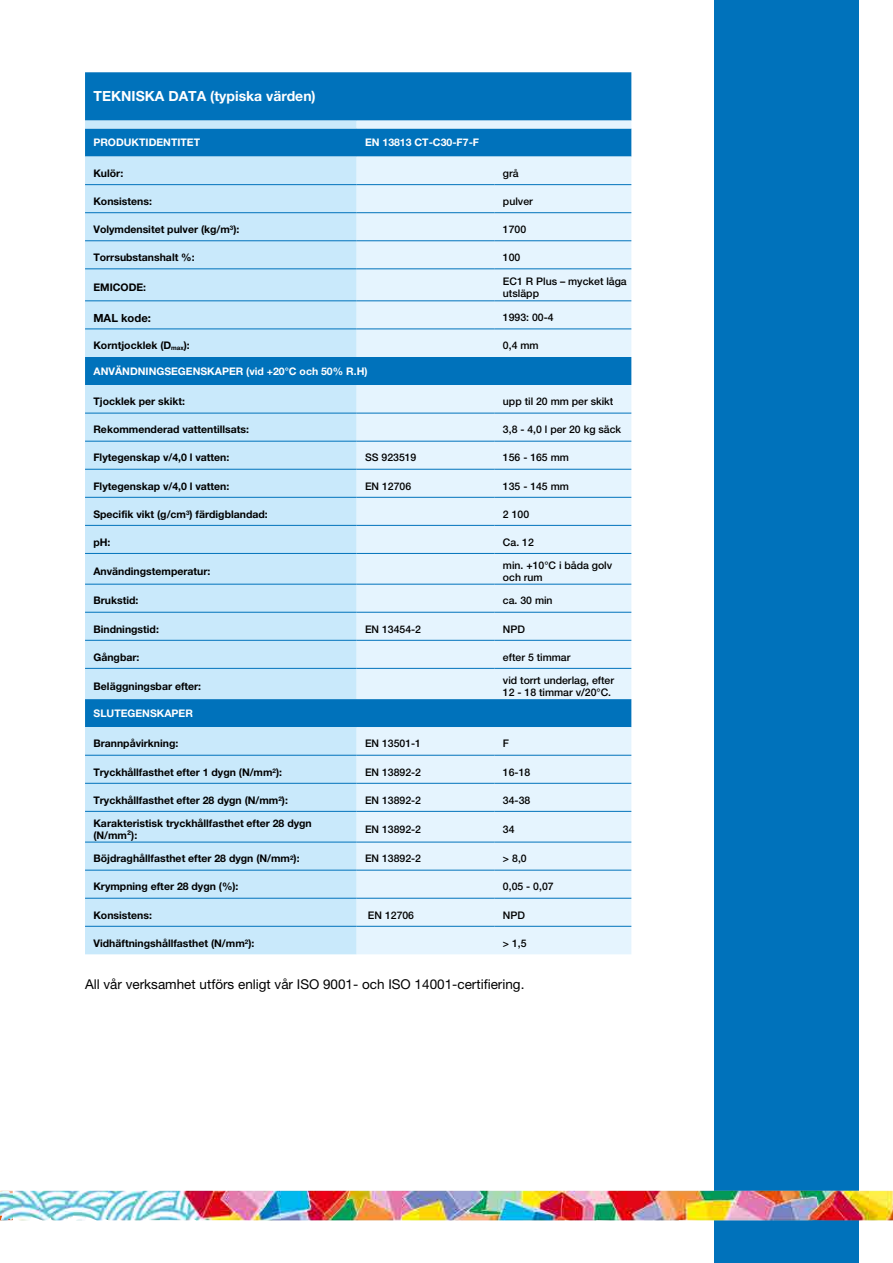
<style>
.page{position:relative;width:893px;height:1263px;background:#fff}
.page>*{position:absolute;margin:0;border:0;box-sizing:border-box;transform-origin:0 0}
.t1{font:700 13.95px "Helvetica Neue LTW1 G";color:#fff}
.t2{font:13.5px "Helvetica Neue LTW1 G";color:#000}
.t3{font:700 11.25px "Helvetica Neue LTW1 G";color:#000}
.t4{font:700 10.5px/12.6px "Helvetica Neue LTW1 G";color:#000}
.t5{font:500 10.5px/12.6px "Helvetica Neue LTW1 G";color:#000}
.t6{font:700 10.5px "Helvetica Neue LTW1 G";color:#fff}
</style>
<div class="page">
<div style="left:714px;top:0;width:145px;height:1263px;background:#0072bb"></div>
<img style="left:0;top:1191px;width:893px;height:29px">
<div style="left:85px;top:72px;width:546px;height:49px;background:#0072bb"></div>
<svg style="left:85px;top:121px;width:272px;height:833px;fill:#c9e9fb"></svg>
<svg style="left:357px;top:121px;width:274px;height:833px;fill:#e5f4fe"></svg>
<hr style="left:85px;top:184px;width:272px;height:1px;background:#0072bb">
<hr style="left:357px;top:184px;width:138px;height:1px;background:#0072bb">
<hr style="left:495px;top:184px;width:136px;height:1px;background:#0072bb">
<hr style="left:85px;top:212px;width:272px;height:1px;background:#0072bb">
<hr style="left:357px;top:212px;width:138px;height:1px;background:#0072bb">
<hr style="left:495px;top:212px;width:136px;height:1px;background:#0072bb">
<hr style="left:85px;top:240px;width:272px;height:1px;background:#0072bb">
<hr style="left:357px;top:240px;width:138px;height:1px;background:#0072bb">
<hr style="left:495px;top:240px;width:136px;height:1px;background:#0072bb">
<hr style="left:85px;top:268px;width:272px;height:1px;background:#0072bb">
<hr style="left:357px;top:268px;width:138px;height:1px;background:#0072bb">
<hr style="left:495px;top:268px;width:136px;height:1px;background:#0072bb">
<hr style="left:85px;top:300px;width:272px;height:1px;background:#0072bb">
<hr style="left:357px;top:300px;width:138px;height:1px;background:#0072bb">
<hr style="left:495px;top:300px;width:136px;height:1px;background:#0072bb">
<hr style="left:85px;top:328px;width:272px;height:1px;background:#0072bb">
<hr style="left:357px;top:328px;width:138px;height:1px;background:#0072bb">
<hr style="left:495px;top:328px;width:136px;height:1px;background:#0072bb">
<hr style="left:85px;top:413px;width:272px;height:1px;background:#0072bb">
<hr style="left:357px;top:413px;width:138px;height:1px;background:#0072bb">
<hr style="left:495px;top:413px;width:136px;height:1px;background:#0072bb">
<hr style="left:85px;top:441px;width:272px;height:1px;background:#0072bb">
<hr style="left:357px;top:441px;width:138px;height:1px;background:#0072bb">
<hr style="left:495px;top:441px;width:136px;height:1px;background:#0072bb">
<hr style="left:85px;top:469px;width:272px;height:1px;background:#0072bb">
<hr style="left:357px;top:469px;width:138px;height:1px;background:#0072bb">
<hr style="left:495px;top:469px;width:136px;height:1px;background:#0072bb">
<hr style="left:85px;top:497px;width:272px;height:1px;background:#0072bb">
<hr style="left:357px;top:497px;width:138px;height:1px;background:#0072bb">
<hr style="left:495px;top:497px;width:136px;height:1px;background:#0072bb">
<hr style="left:85px;top:525px;width:272px;height:1px;background:#0072bb">
<hr style="left:357px;top:525px;width:138px;height:1px;background:#0072bb">
<hr style="left:495px;top:525px;width:136px;height:1px;background:#0072bb">
<hr style="left:85px;top:553px;width:272px;height:1px;background:#0072bb">
<hr style="left:357px;top:553px;width:138px;height:1px;background:#0072bb">
<hr style="left:495px;top:553px;width:136px;height:1px;background:#0072bb">
<hr style="left:85px;top:584px;width:272px;height:1px;background:#0072bb">
<hr style="left:357px;top:584px;width:138px;height:1px;background:#0072bb">
<hr style="left:495px;top:584px;width:136px;height:1px;background:#0072bb">
<hr style="left:85px;top:612px;width:272px;height:1px;background:#0072bb">
<hr style="left:357px;top:612px;width:138px;height:1px;background:#0072bb">
<hr style="left:495px;top:612px;width:136px;height:1px;background:#0072bb">
<hr style="left:85px;top:640px;width:272px;height:1px;background:#0072bb">
<hr style="left:357px;top:640px;width:138px;height:1px;background:#0072bb">
<hr style="left:495px;top:640px;width:136px;height:1px;background:#0072bb">
<hr style="left:85px;top:668px;width:272px;height:1px;background:#0072bb">
<hr style="left:357px;top:668px;width:138px;height:1px;background:#0072bb">
<hr style="left:495px;top:668px;width:136px;height:1px;background:#0072bb">
<hr style="left:85px;top:755px;width:272px;height:1px;background:#0072bb">
<hr style="left:357px;top:755px;width:138px;height:1px;background:#0072bb">
<hr style="left:495px;top:755px;width:136px;height:1px;background:#0072bb">
<hr style="left:85px;top:783px;width:272px;height:1px;background:#0072bb">
<hr style="left:357px;top:783px;width:138px;height:1px;background:#0072bb">
<hr style="left:495px;top:783px;width:136px;height:1px;background:#0072bb">
<hr style="left:85px;top:811px;width:272px;height:1px;background:#0072bb">
<hr style="left:357px;top:811px;width:138px;height:1px;background:#0072bb">
<hr style="left:495px;top:811px;width:136px;height:1px;background:#0072bb">
<hr style="left:85px;top:842px;width:272px;height:1px;background:#0072bb">
<hr style="left:357px;top:842px;width:138px;height:1px;background:#0072bb">
<hr style="left:495px;top:842px;width:136px;height:1px;background:#0072bb">
<hr style="left:85px;top:870px;width:272px;height:1px;background:#0072bb">
<hr style="left:357px;top:870px;width:138px;height:1px;background:#0072bb">
<hr style="left:495px;top:870px;width:136px;height:1px;background:#0072bb">
<hr style="left:85px;top:898px;width:272px;height:1px;background:#0072bb">
<hr style="left:357px;top:898px;width:138px;height:1px;background:#0072bb">
<hr style="left:495px;top:898px;width:136px;height:1px;background:#0072bb">
<hr style="left:85px;top:926px;width:272px;height:1px;background:#0072bb">
<hr style="left:357px;top:926px;width:138px;height:1px;background:#0072bb">
<hr style="left:495px;top:926px;width:136px;height:1px;background:#0072bb">
<h1 class="t1" style="left:94px;top:88px;width:224px">TEKNISKA DATA (typiska värden)</h1>
<p class="t6" style="left:93px;top:136px;width:108px">PRODUKTIDENTITET</p>
<p class="t6" style="left:365px;top:136px;width:116px">EN 13813 CT-C30-F7-F</p>
<p class="t4" style="left:93px;top:167px;width:31px">Kulör:</p>
<p class="t5" style="left:503px;top:167px;width:17px">grå</p>
<p class="t4" style="left:93px;top:195px;width:60px">Konsistens:</p>
<p class="t5" style="left:503px;top:195px;width:31px">pulver</p>
<p class="t4" style="left:93px;top:223px;width:148px">Volymdensitet pulver (kg/m<sup>3</sup>):</p>
<p class="t5" style="left:503px;top:223px;width:25px">1700</p>
<p class="t4" style="left:93px;top:251px;width:103px">Torrsubstanshalt %:</p>
<p class="t5" style="left:503px;top:251px;width:19px">100</p>
<p class="t4" style="left:93px;top:281px;width:54px">EMICODE:</p>
<p class="t5" style="left:503px;top:275px;width:125px">EC1 R Plus – mycket låga utsläpp</p>
<p class="t3" style="left:93px;top:311px;width:59px">MAL kode:</p>
<p class="t5" style="left:503px;top:311px;width:52px">1993: 00-4</p>
<p class="t4" style="left:93px;top:339px;width:98px">Korntjocklek (D<sub>max</sub>):</p>
<p class="t5" style="left:503px;top:339px;width:37px">0,4 mm</p>
<p class="t6" style="left:94px;top:364px;width:275px">ANVÄNDNINGSEGENSKAPER (vid +20°C och 50% R.H)</p>
<p class="t4" style="left:93px;top:395px;width:93px">Tjocklek per skikt:</p>
<p class="t5" style="left:503px;top:395px;width:112px">upp til 20 mm per skikt</p>
<p class="t4" style="left:93px;top:423px;width:157px">Rekommenderad vattentillsats:</p>
<p class="t5" style="left:503px;top:423px;width:120px">3,8 - 4,0 l per 20 kg säck</p>
<p class="t4" style="left:93px;top:451px;width:138px">Flytegenskap v/4,0 l vatten:</p>
<p class="t5" style="left:365px;top:451px;width:53px">SS 923519</p>
<p class="t5" style="left:503px;top:451px;width:67px">156 - 165 mm</p>
<p class="t4" style="left:93px;top:479px;width:138px">Flytegenskap v/4,0 l vatten:</p>
<p class="t5" style="left:365px;top:479px;width:48px">EN 12706</p>
<p class="t5" style="left:503px;top:479px;width:67px">135 - 145 mm</p>
<p class="t4" style="left:93px;top:507px;width:176px">Specifik vikt (g/cm<sup>3</sup>) färdigblandad:</p>
<p class="t5" style="left:503px;top:508px;width:28px">2 100</p>
<p class="t4" style="left:93px;top:536px;width:19px">pH:</p>
<p class="t5" style="left:503px;top:536px;width:32px">Ca. 12</p>
<p class="t4" style="left:93px;top:565px;width:118px">Användingstemperatur:</p>
<p class="t5" style="left:503px;top:559px;width:111px">min. +10°C i båda golv och rum</p>
<p class="t4" style="left:93px;top:594px;width:46px">Brukstid:</p>
<p class="t5" style="left:503px;top:594px;width:51px">ca. 30 min</p>
<p class="t4" style="left:93px;top:622px;width:67px">Bindningstid:</p>
<p class="t5" style="left:365px;top:622px;width:58px">EN 13454-2</p>
<p class="t5" style="left:503px;top:622px;width:24px">NPD</p>
<p class="t4" style="left:93px;top:650px;width:47px">Gångbar:</p>
<p class="t5" style="left:503px;top:650px;width:69px">efter 5 timmar</p>
<p class="t4" style="left:94px;top:680px;width:109px">Beläggningsbar efter:</p>
<p class="t5" style="left:503px;top:674px;width:113px">vid torrt underlag, efter<br>12 - 18 timmar v/20°C.</p>
<p class="t6" style="left:94px;top:707px;width:101px">SLUTEGENSKAPER</p>
<p class="t4" style="left:93px;top:737px;width:86px">Brannpåvirkning:</p>
<p class="t5" style="left:365px;top:737px;width:58px">EN 13501-1</p>
<p class="t5" style="left:503px;top:737px;width:8px">F</p>
<p class="t4" style="left:93px;top:765px;width:190px">Tryckhållfasthet efter 1 dygn (N/mm<sup>2</sup>):</p>
<p class="t5" style="left:365px;top:765px;width:58px">EN 13892-2</p>
<p class="t5" style="left:503px;top:765px;width:29px">16-18</p>
<p class="t4" style="left:93px;top:793px;width:196px">Tryckhållfasthet efter 28 dygn (N/mm<sup>2</sup>):</p>
<p class="t5" style="left:365px;top:793px;width:58px">EN 13892-2</p>
<p class="t5" style="left:503px;top:793px;width:29px">34-38</p>
<p class="t4" style="left:93px;top:817px;width:220px">Karakteristisk tryckhållfasthet efter 28 dygn (N/mm²):</p>
<p class="t5" style="left:365px;top:823px;width:58px">EN 13892-2</p>
<p class="t5" style="left:503px;top:823px;width:13px">34</p>
<p class="t4" style="left:93px;top:852px;width:208px">Böjdraghållfasthet efter 28 dygn (N/mm<sup>2</sup>):</p>
<p class="t5" style="left:365px;top:852px;width:58px">EN 13892-2</p>
<p class="t5" style="left:503px;top:852px;width:25px">&gt; 8,0</p>
<p class="t4" style="left:93px;top:880px;width:147px">Krympning efter 28 dygn (%):</p>
<p class="t5" style="left:503px;top:880px;width:52px">0,05 - 0,07</p>
<p class="t4" style="left:93px;top:908px;width:60px">Konsistens:</p>
<p class="t5" style="left:368px;top:908px;width:48px">EN 12706</p>
<p class="t5" style="left:503px;top:908px;width:24px">NPD</p>
<p class="t4" style="left:94px;top:936px;width:162px">Vidhäftningshållfasthet (N/mm<sup>2</sup>):</p>
<p class="t5" style="left:503px;top:936px;width:25px">&gt; 1,5</p>
<p class="t2" style="left:85px;top:976px;width:441px">All vår verksamhet utförs enligt vår ISO 9001- och ISO 14001-certifiering.</p>
</div>
